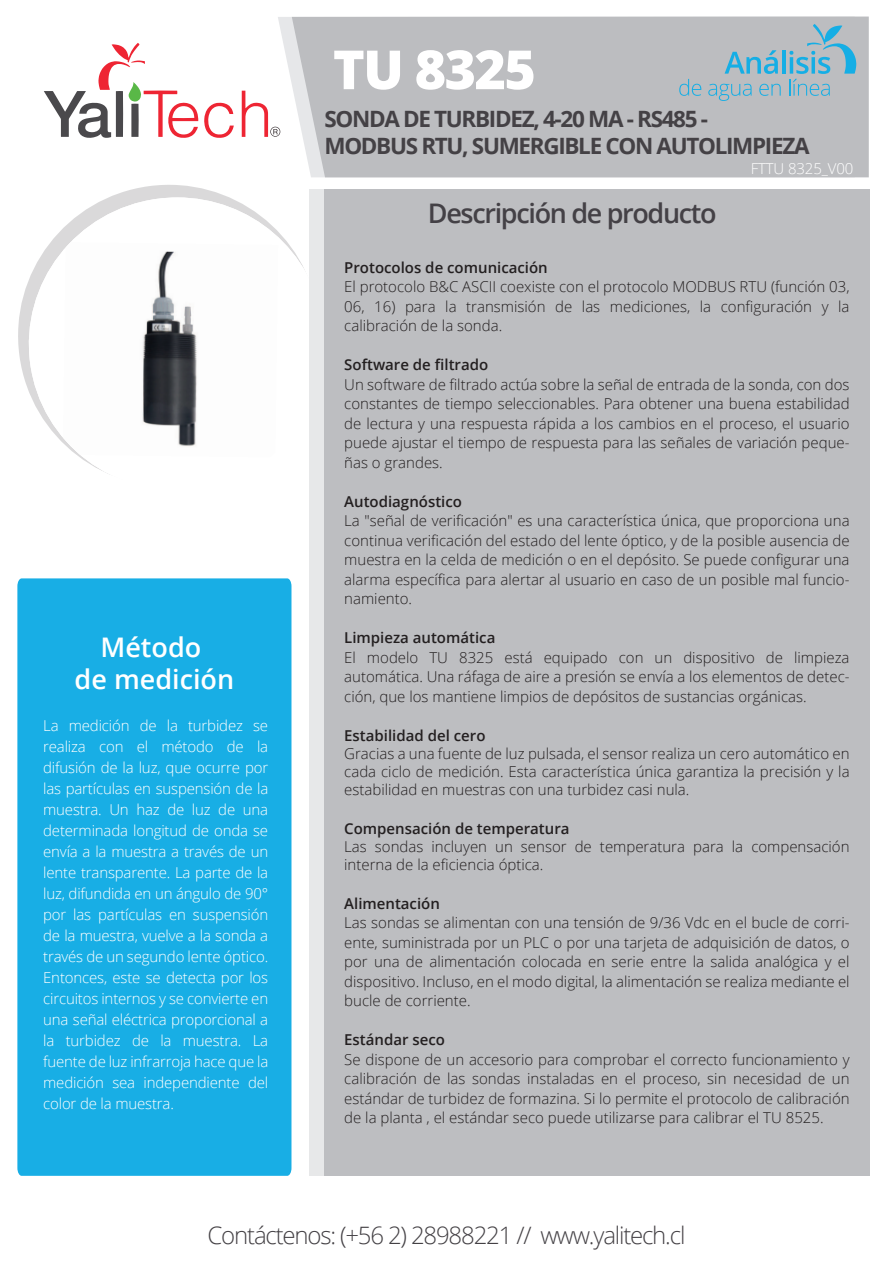
<style>
.page{position:relative;width:893px;height:1263px;background:#fff}
.page>*{position:absolute;margin:0;border:0;box-sizing:border-box;transform-origin:0 0}
.t1{font:800 54px "Open Sans";letter-spacing:-.03em;color:#fff}
.t2{font:600 27px "Open Sans";letter-spacing:-.05em;color:#444146}
.t3{font:600 27px/32.4px "Open Sans";color:#fff;text-align:center}
.t4{font:300 24px "Open Sans";letter-spacing:-.05em;color:#444145}
.t5{font:700 22.5px/27px "Open Sans";letter-spacing:-.06em;color:#444145}
.t6{font:300 15px/19.5px "Open Sans";color:#231f20;text-align:justify}
.t7{font:300 15px/21px "Open Sans";letter-spacing:-.01em;color:#fff;text-align:justify}
.t8{font:600 15px "Open Sans";color:#231f20}
</style>
<div class="page">
<svg style="left:18px;top:185px;width:210px;height:164px"></svg>
<svg style="left:19px;top:197px;width:286px;height:277px"></svg>
<img style="left:63px;top:242px;width:215px;height:215px">
<svg style="left:278px;top:17px;width:14px;height:116px"></svg>
<div style="left:292px;top:17px;width:577px;height:160px;background:#bcbdc0"></div>
<svg style="left:204px;top:103px;width:30px;height:35px"></svg>
<svg style="left:44px;top:43px;width:154px;height:95px"></svg>
<svg style="left:242px;top:91px;width:38px;height:46px"></svg>
<svg style="left:725px;top:50px;width:53px;height:24px"></svg>
<hr style="left:782px;top:50px;width:3px;height:24px;background:#15aee5">
<svg style="left:679px;top:79px;width:22px;height:17px"></svg>
<svg style="left:708px;top:84px;width:44px;height:17px"></svg>
<svg style="left:759px;top:84px;width:22px;height:12px"></svg>
<svg style="left:789px;top:24px;width:67px;height:72px;background:#97b9c7"></svg>
<div style="left:309px;top:189px;width:555px;height:987px;background:#e7e8e9"></div>
<div style="left:324px;top:189px;width:545px;height:987px;background:#bdbec1"></div>
<div style="left:17px;top:578px;width:274px;height:598px;background:#18aee5"></div>
<h1 class="t1" style="left:333px;top:28px;width:205px">TU 8325</h1>
<h3 class="t5" style="left:324px;top:105px;width:487px">SONDA DE TURBIDEZ, 4-20 MA - RS485 -<br>MODBUS RTU, SUMERGIBLE CON AUTOLIMPIEZA</h3>
<h2 class="t3" style="left:75px;top:630px;width:161px">Método<br>de medición</h2>
<p class="t7" style="left:43px;top:715px;width:227px">La medición de la turbidez se realiza con el método de la difusión de la luz, que ocurre por las partículas en suspensión de la muestra. Un haz de luz de una determinada longitud de onda se envía a la muestra a través de un lente transparente. La parte de la luz, difundida en un ángulo de 90° por las partículas en suspensión de la muestra, vuelve a la sonda a través de un segundo lente óptico.<br>Entonces, este se detecta por los circuitos internos y se convierte en una señal eléctrica proporcional a la turbidez de la muestra. La fuente de luz infrarroja hace que la medición sea independiente del color de la muestra.</p>
<p class="t7" style="left:751px;top:158px;width:104px">FTTU 8325_V00</p>
<h2 class="t2" style="left:428px;top:194px;width:290px">Descripción de producto</h2>
<p class="t8" style="left:344px;top:257px;width:205px">Protocolos de comunicación</p>
<p class="t6" style="left:344px;top:277px;width:507px">El protocolo B&amp;C ASCII coexiste con el protocolo MODBUS RTU (función 03, 06, 16) para la transmisión de las mediciones, la configuración y la calibración de la sonda.</p>
<p class="t8" style="left:344px;top:355px;width:145px">Software de filtrado</p>
<p class="t6" style="left:344px;top:374px;width:507px">Un software de filtrado actúa sobre la señal de entrada de la sonda, con dos constantes de tiempo seleccionables. Para obtener una buena estabilidad de lectura y una respuesta rápida a los cambios en el proceso, el usuario puede ajustar el tiempo de respuesta para las señales de variación peque&shy;ñas o grandes.</p>
<p class="t8" style="left:344px;top:491px;width:119px">Autodiagnóstico</p>
<p class="t6" style="left:344px;top:511px;width:507px">La "señal de verificación" es una característica única, que proporciona una continua verificación del estado del lente óptico, y de la posible ausencia de muestra en la celda de medición o en el depósito. Se puede configurar una alarma específica para alertar al usuario en caso de un posible mal funcio&shy;namiento.</p>
<p class="t8" style="left:344px;top:628px;width:153px">Limpieza automática</p>
<p class="t6" style="left:344px;top:647px;width:507px">El modelo TU 8325 está equipado con un dispositivo de limpieza automática. Una ráfaga de aire a presión se envía a los elementos de detec&shy;ción, que los mantiene limpios de depósitos de sustancias orgánicas.</p>
<p class="t8" style="left:344px;top:725px;width:143px">Estabilidad del cero</p>
<p class="t6" style="left:344px;top:744px;width:507px;line-height:18px">Gracias a una fuente de luz pulsada, el sensor realiza un cero automático en cada ciclo de medición. Esta característica única garantiza la precisión y la estabilidad en muestras con una turbidez casi nula.</p>
<p class="t8" style="left:344px;top:818px;width:227px">Compensación de temperatura</p>
<p class="t6" style="left:344px;top:837px;width:507px;line-height:18px">Las sondas incluyen un sensor de temperatura para la compensación interna de la eficiencia óptica.</p>
<p class="t8" style="left:344px;top:893px;width:97px">Alimentación</p>
<p class="t6" style="left:344px;top:913px;width:507px">Las sondas se alimentan con una tensión de 9/36 Vdc en el bucle de corri&shy;ente, suministrada por un PLC o por una tarjeta de adquisición de datos, o por una de alimentación colocada en serie entre la salida analógica y el dispositivo. Incluso, en el modo digital, la alimentación se realiza mediante el bucle de corriente.</p>
<p class="t8" style="left:344px;top:1030px;width:102px">Estándar seco</p>
<p class="t6" style="left:344px;top:1049px;width:507px">Se dispone de un accesorio para comprobar el correcto funcionamiento y calibración de las sondas instaladas en el proceso, sin necesidad de un estándar de turbidez de formazina. Si lo permite el protocolo de calibración de la planta , el estándar seco puede utilizarse para calibrar el TU 8525.</p>
<h3 class="t4" style="left:208px;top:1219px;width:479px">Contáctenos: (+56 2) 28988221 // www.yalitech.cl</h3>
</div>
